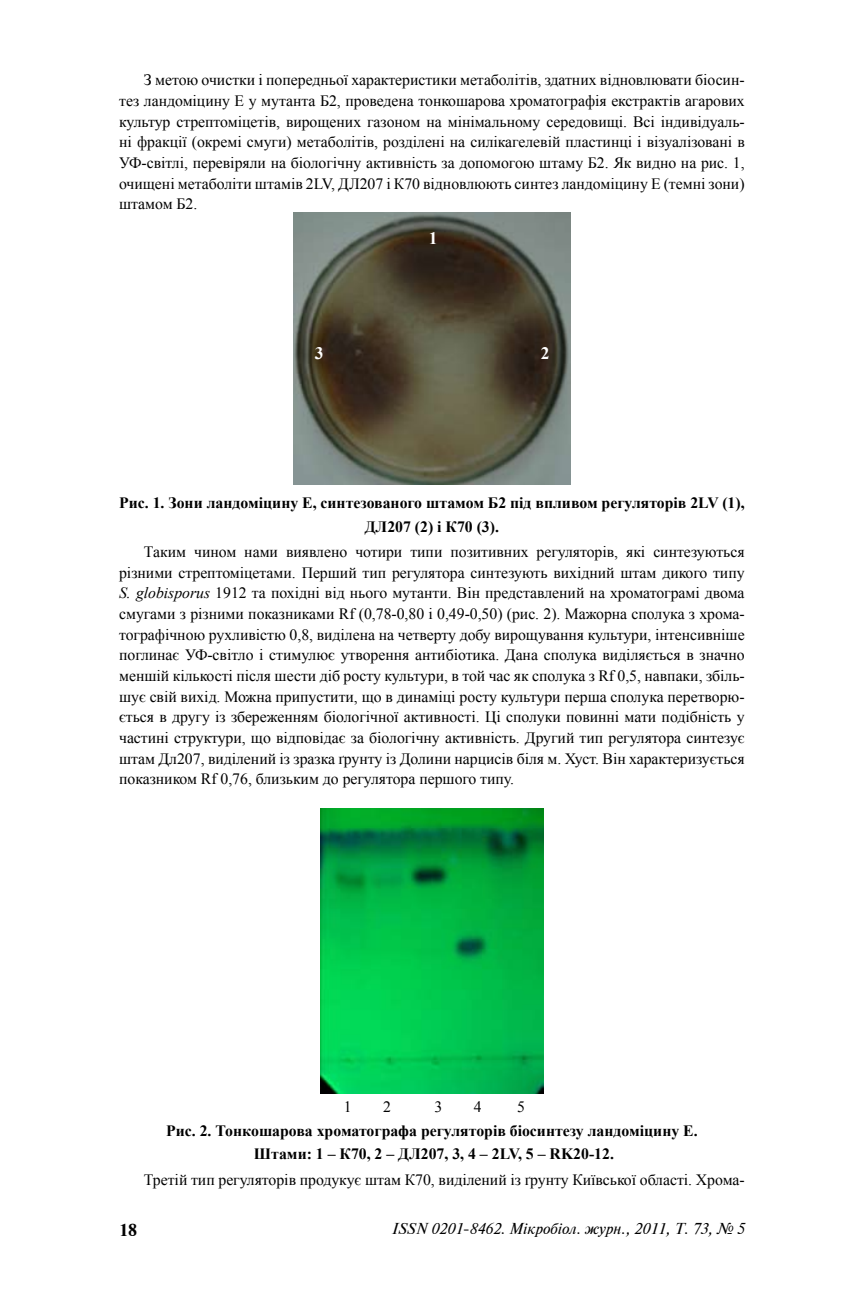
<style>
.page{position:relative;width:844px;height:1290px;background:#fff}
.page>*{position:absolute;margin:0;border:0;box-sizing:border-box;transform-origin:0 0}
.t1{font:700 17.5px "Times New Roman";color:#fff}
.t2{font:700 17.5px "Newton C";color:#000}
.t3{font:15.75px/20.7px "Times New Roman";color:#000;text-align:justify}
.t4{font:700 15.75px/23.6px "Times New Roman";color:#000;text-align:center}
.t5{font:italic 15.75px "Newton C";color:#000}
.s1{font-style:italic}
</style>
<div class="page">
<img style="left:293px;top:212px;width:277px;height:272px">
<img style="left:321px;top:808px;width:222px;height:285px">
<p class="t3" style="left:119px;top:69px;width:627px;text-indent:25px">З метою очистки і попередньої характеристики метаболітів, здатних відновлювати біосин&shy;тез ландоміцину Е у мутанта Б2, проведена тонкошарова хроматографія екстрактів агарових культур стрептоміцетів, вирощених газоном на мінімальному середовищі. Всі індивідуаль&shy;ні фракції (окремі смуги) метаболітів, розділені на силікагелевій пластинці і візуалізовані в УФ-світлі, перевіряли на біологічну активність за допомогою штаму Б2. Як видно на рис. 1, очищені метаболіти штамів 2LV, ДЛ207 і К70 відновлюють синтез ландоміцину Е (темні зони) штамом Б2.</p>
<p class="t1" style="left:428px;top:226px;width:10px">1</p>
<p class="t1" style="left:315px;top:341px;width:10px">3</p>
<p class="t1" style="left:540px;top:341px;width:10px">2</p>
<p class="t4" style="left:119px;top:490px;width:627px">Рис. 1. Зони ландоміцину Е, синтезованого штамом Б2 під впливом регуляторів 2LV (1),<br>ДЛ207 (2) і К70 (3).</p>
<p class="t3" style="left:119px;top:541px;width:627px;text-indent:25px">Таким чином нами виявлено чотири типи позитивних регуляторів, які синтезуються різними стрептоміцетами. Перший тип регулятора синтезують вихідний штам дикого типу <span class="s1">S. globisporus</span> 1912 та похідні від нього мутанти. Він представлений на хроматограмі двома смугами з різними показниками Rf (0,78-0,80 і 0,49-0,50) (рис. 2). Мажорна сполука з хрома&shy;тографічною рухливістю 0,8, виділена на четверту добу вирощування культури, інтенсивніше поглинає УФ-світло і стимулює утворення антибіотика. Дана сполука виділяється в значно меншій кількості після шести діб росту культури, в той час як сполука з Rf 0,5, навпаки, збіль&shy;шує свій вихід. Можна припустити, що в динаміці росту культури перша сполука перетворю&shy;ється в другу із збереженням біологічної активності. Ці сполуки повинні мати подібність у частині структури, що відповідає за біологічну активність. Другий тип регулятора синтезує штам Дл207, виділений із зразка ґрунту із Долини нарцисів біля м. Хуст. Він характеризується показником Rf 0,76, близьким до регулятора першого типу.</p>
<p class="t3" style="left:343px;top:1096px;width:9px">1</p>
<p class="t3" style="left:383px;top:1096px;width:9px">2</p>
<p class="t3" style="left:434px;top:1096px;width:9px">3</p>
<p class="t3" style="left:473px;top:1096px;width:9px">4</p>
<p class="t3" style="left:517px;top:1096px;width:9px">5</p>
<p class="t4" style="left:166px;top:1118px;width:533px">Рис. 2. Тонкошарова хроматографа регуляторів біосинтезу ландоміцину Е.<br>Штами: 1 – К70, 2 – ДЛ207, 3, 4 – 2LV, 5 – RK20-12.</p>
<p class="t3" style="left:144px;top:1169px;width:602px">Третій тип регуляторів продукує штам К70, виділений із ґрунту Київської області. Хрома-</p>
<p class="t2" style="left:119px;top:1220px;width:20px">18</p>
<p class="t5" style="left:391px;top:1220px;width:354px">ISSN 0201-8462. Мікробіол. журн., 2011, Т. 73, № 5</p>
</div>
